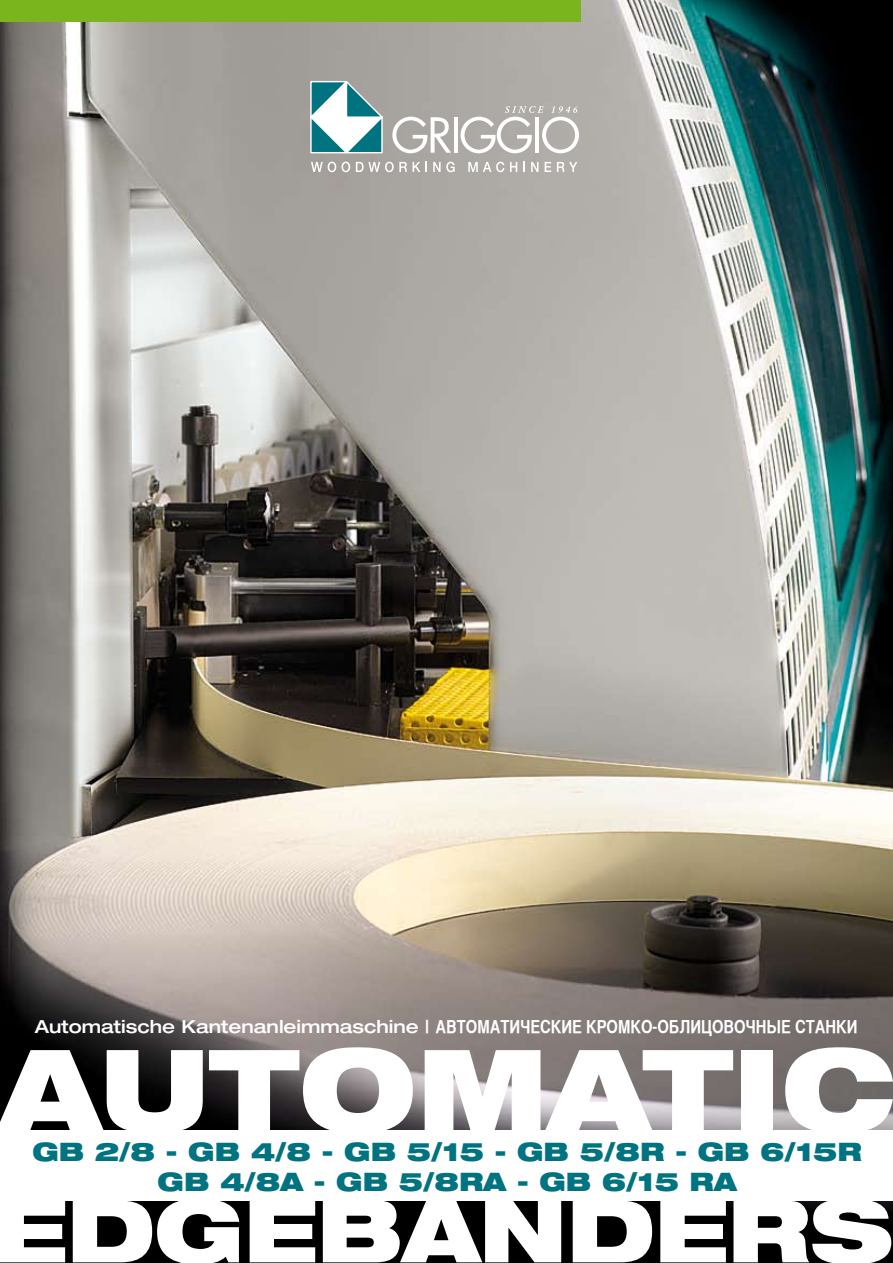
<style>
.page{position:relative;width:893px;height:1263px;background:#fff}
.page>*{position:absolute;margin:0;border:0;box-sizing:border-box;transform-origin:0 0}
.t1{font:900 expanded 112.5px "Helvetica Neue";letter-spacing:.005em;color:#fff}
.t2{font:900 expanded 86.4px "Helvetica Neue";letter-spacing:-.005em;color:#fff}
.t3{font:900 expanded 25.5px/30.6px "Helvetica Neue";color:#007381;text-align:center}
.t4{font:18px "Helvetica CY Bold";color:#fff}
.s1{font-family:"Helvetica Neue";font-weight:500;font-stretch:expanded}
</style>
<div class="page">
<img style="left:0;top:0;width:893px;height:1263px">
<div style="left:0;top:1130px;width:893px;height:71px;background:#fff"></div>
<svg style="left:310px;top:78px;width:74px;height:76px"></svg>
<svg style="left:392px;top:117px;width:59px;height:36px"></svg>
<hr style="left:454px;top:117px;width:4px;height:36px;background:#fff">
<svg style="left:311px;top:162px;width:39px;height:10px"></svg>
<svg style="left:356px;top:162px;width:51px;height:10px"></svg>
<svg style="left:413px;top:162px;width:14px;height:10px"></svg>
<svg style="left:433px;top:162px;width:22px;height:10px"></svg>
<svg style="left:468px;top:162px;width:36px;height:10px"></svg>
<svg style="left:510px;top:162px;width:7px;height:10px"></svg>
<svg style="left:523px;top:162px;width:2px;height:10px"></svg>
<svg style="left:531px;top:162px;width:7px;height:10px"></svg>
<svg style="left:545px;top:162px;width:6px;height:10px"></svg>
<svg style="left:557px;top:162px;width:20px;height:10px"></svg>
<svg style="left:461px;top:106px;width:118px;height:47px"></svg>
<div style="left:0;top:0;width:580px;height:21px;background:#7ab51d"></div>
<p class="t4" style="left:35px;top:1016px;width:824px"><span class="s1">Automatische Kantenanleimmaschine |</span> АВТОМАТИЧЕСКИЕ КРОМКО-ОБЛИЦОВОЧНЫЕ СТАНКИ</p>
<h1 class="t1" style="left:0;top:1017px;width:898px">AUTOMATIC</h1>
<h3 class="t3" style="left:32px;top:1135px;width:831px">GB 2/8 - GB 4/8 - GB 5/15 - GB 5/8R - GB 6/15R<br>GB 4/8A - GB 5/8RA - GB 6/15 RA</h3>
<h2 class="t2" style="left:-6px;top:1175px;width:901px">EDGEBANDERS</h2>
</div>
